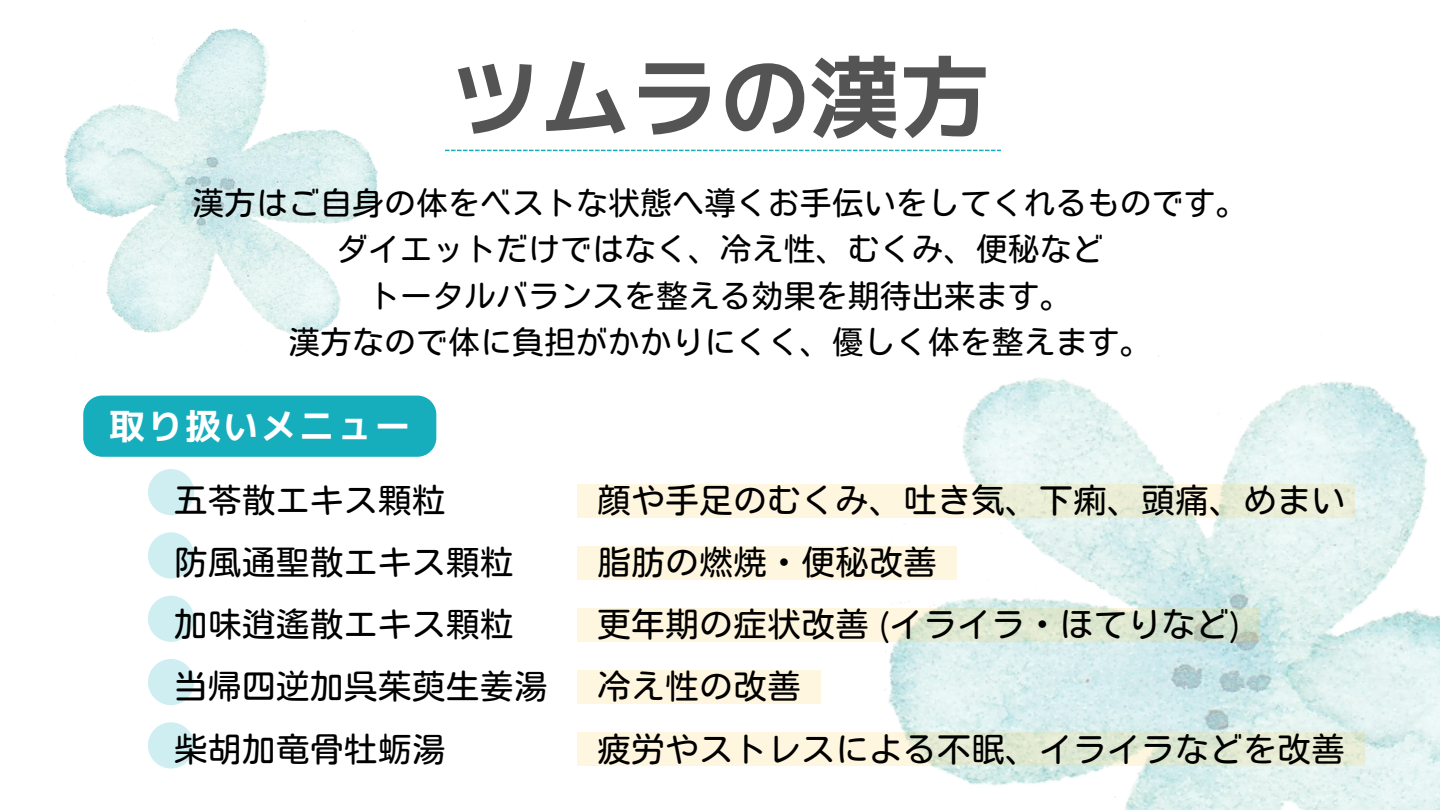
<style>
.page{position:relative;width:1440px;height:810px;background:#fff}
.page>*{position:absolute;margin:0;border:0;box-sizing:border-box;transform-origin:0 0}
.t1{font:90px "mplus 1 p bold";color:#545454}
.t2{font:35.7px "mplus 1 p bold";letter-spacing:.06em;color:#fff}
.t3{font:34px "Motoya Maru Std W3";color:#000}
.t4{font:32px "Motoya Maru Std W3";color:#000}
</style>
<div class="page">
<img style="left:884px;top:355px;width:556px;height:455px">
<img style="left:64px;top:28px;width:316px;height:307px">
<svg style="left:445px;top:150px;width:556px;height:1px"></svg>
<div style="left:83px;top:396px;width:353px;height:61px;background:#16aebd;border-radius:19px"></div>
<div style="left:148px;top:469px;width:46px;height:46px;background:#ceeef1;border-radius:50%"></div>
<div style="left:148px;top:532px;width:46px;height:47px;background:#ceeef1;border-radius:50%"></div>
<div style="left:148px;top:596px;width:46px;height:46px;background:#ceeef1;border-radius:50%"></div>
<div style="left:148px;top:659px;width:46px;height:46px;background:#ceeef1;border-radius:50%"></div>
<div style="left:148px;top:722px;width:46px;height:47px;background:#ceeef1;border-radius:50%"></div>
<div style="left:577px;top:484px;width:778px;height:34px;background:#ffcc4d;opacity:.17"></div>
<div style="left:577px;top:546px;width:380px;height:34px;background:#fff6e0"></div>
<div style="left:577px;top:608px;width:683px;height:34px;background:#ffcc4d;opacity:.17"></div>
<div style="left:577px;top:670px;width:244px;height:34px;background:#fff6e0"></div>
<div style="left:577px;top:732px;width:788px;height:34px;background:#ffcc4d;opacity:.17"></div>
<p class="t1" style="left:450px;top:33px;width:541px">ツムラの漢方</p>
<p class="t4" style="left:192px;top:187px;width:1057px">漢方はご自身の体をベストな状態へ導くお手伝いをしてくれるものです。</p>
<p class="t4" style="left:336px;top:233px;width:769px">ダイエットだけではなく、冷え性、むくみ、便秘など</p>
<p class="t4" style="left:368px;top:280px;width:705px">トータルバランスを整える効果を期待出来ます。</p>
<p class="t4" style="left:288px;top:326px;width:865px">漢方なので体に負担がかかりにくく、優しく体を整えます。</p>
<h1 class="t2" style="left:109px;top:401px;width:303px">取り扱いメニュー</h1>
<p class="t3" style="left:174px;top:483px;width:273px">五苓散エキス顆粒</p>
<h2 class="t3" style="left:174px;top:545px;width:341px">防風通聖散エキス顆粒</h2>
<h3 class="t3" style="left:174px;top:608px;width:341px">加味逍遙散エキス顆粒</h3>
<h3 class="t3" style="left:174px;top:670px;width:375px">当帰四逆加呉茱萸生姜湯</h3>
<h3 class="t3" style="left:174px;top:732px;width:273px">柴胡加竜骨牡蛎湯</h3>
<h3 class="t3" style="left:597px;top:483px;width:749px">顔や手足のむくみ、吐き気、下痢、頭痛、めまい</h3>
<h3 class="t3" style="left:597px;top:545px;width:341px">脂肪の燃焼・便秘改善</h3>
<h3 class="t3" style="left:597px;top:608px;width:644px">更年期の症状改善 (イライラ・ほてりなど)</h3>
<h3 class="t3" style="left:597px;top:670px;width:205px">冷え性の改善</h3>
<h3 class="t3" style="left:597px;top:732px;width:749px">疲労やストレスによる不眠、イライラなどを改善</h3>
</div>
